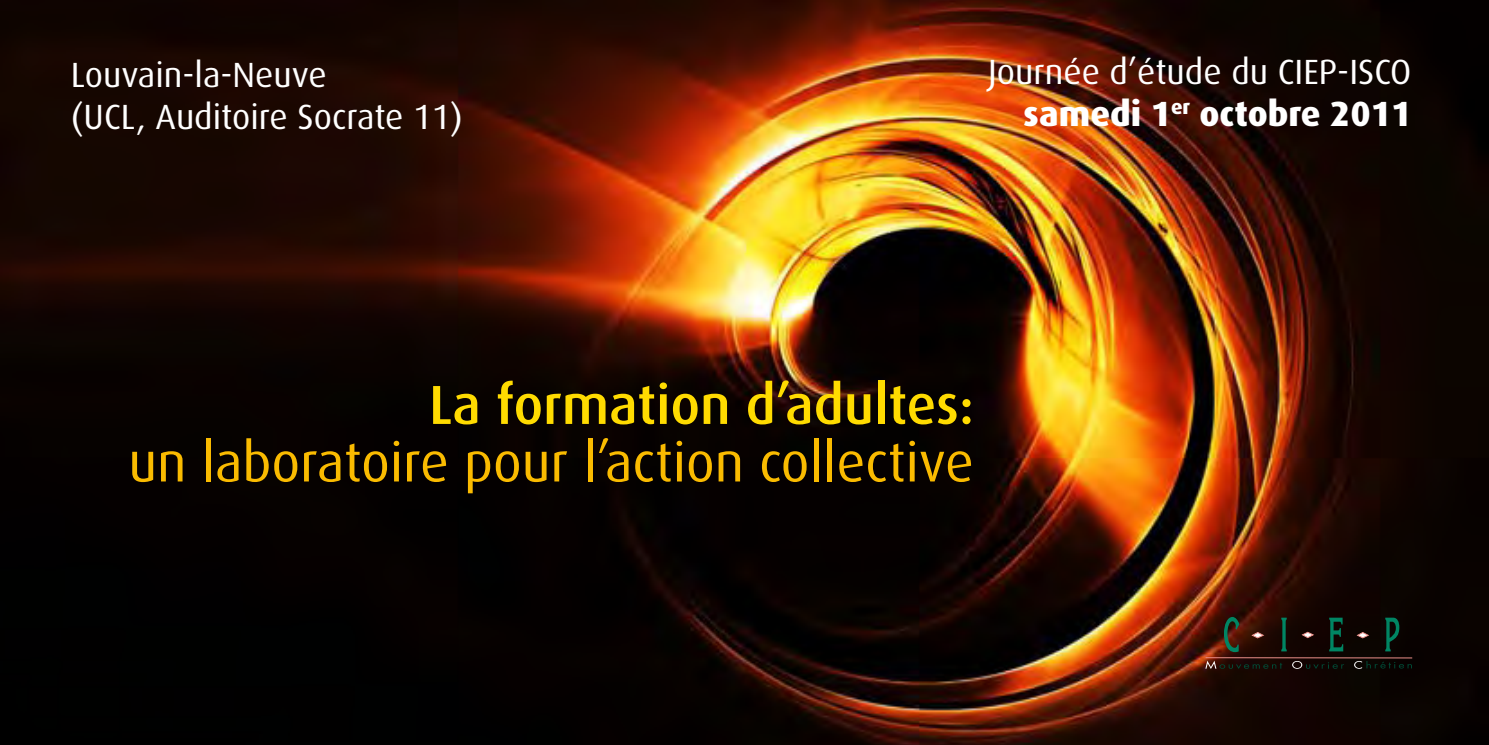
<style>
.page{position:relative;width:1489px;height:745px;background:#fff}
.page>*{position:absolute;margin:0;border:0;box-sizing:border-box;transform-origin:0 0}
.t1{font:55px "Dax";color:#fabb00}
.t2{font:500 55px "Dax";color:#ffdb00}
.t3{font:35px "Dax";color:#fff}
.t4{font:800 35px "Dax";color:#fff}
</style>
<div class="page">
<img style="left:0;top:0;width:1488px;height:744px">
<svg style="left:1223px;top:616px;width:16px;height:35px"></svg>
<svg style="left:1281px;top:617px;width:5px;height:34px"></svg>
<svg style="left:1328px;top:617px;width:15px;height:34px"></svg>
<svg style="left:1385px;top:617px;width:14px;height:34px"></svg>
<svg style="left:1205px;top:660px;width:77px;height:8px"></svg>
<svg style="left:1291px;top:660px;width:53px;height:8px"></svg>
<svg style="left:1353px;top:660px;width:58px;height:8px"></svg>
<hr style="left:1205px;top:656px;width:206px;height:2px;background:#eb908a">
<svg style="left:1252px;top:632px;width:11px;height:5px"></svg>
<svg style="left:1357px;top:632px;width:11px;height:5px"></svg>
<svg style="left:1302px;top:631px;width:11px;height:6px"></svg>
<p class="t3" style="left:71px;top:56px;width:257px">Louvain-la-Neuve</p>
<p class="t3" style="left:71px;top:98px;width:393px">(UCL, Auditoire Socrate 11)</p>
<p class="t3" style="left:988px;top:52px;width:425px">Journée d’étude du CIEP-ISCO</p>
<p class="t4" style="left:1023px;top:94px;width:389px">samedi 1<sup>er</sup> octobre 2011</p>
<p class="t2" style="left:429px;top:374px;width:546px">La formation d’adultes:</p>
<p class="t1" style="left:128px;top:431px;width:847px">un laboratoire pour l’action collective</p>
</div>
